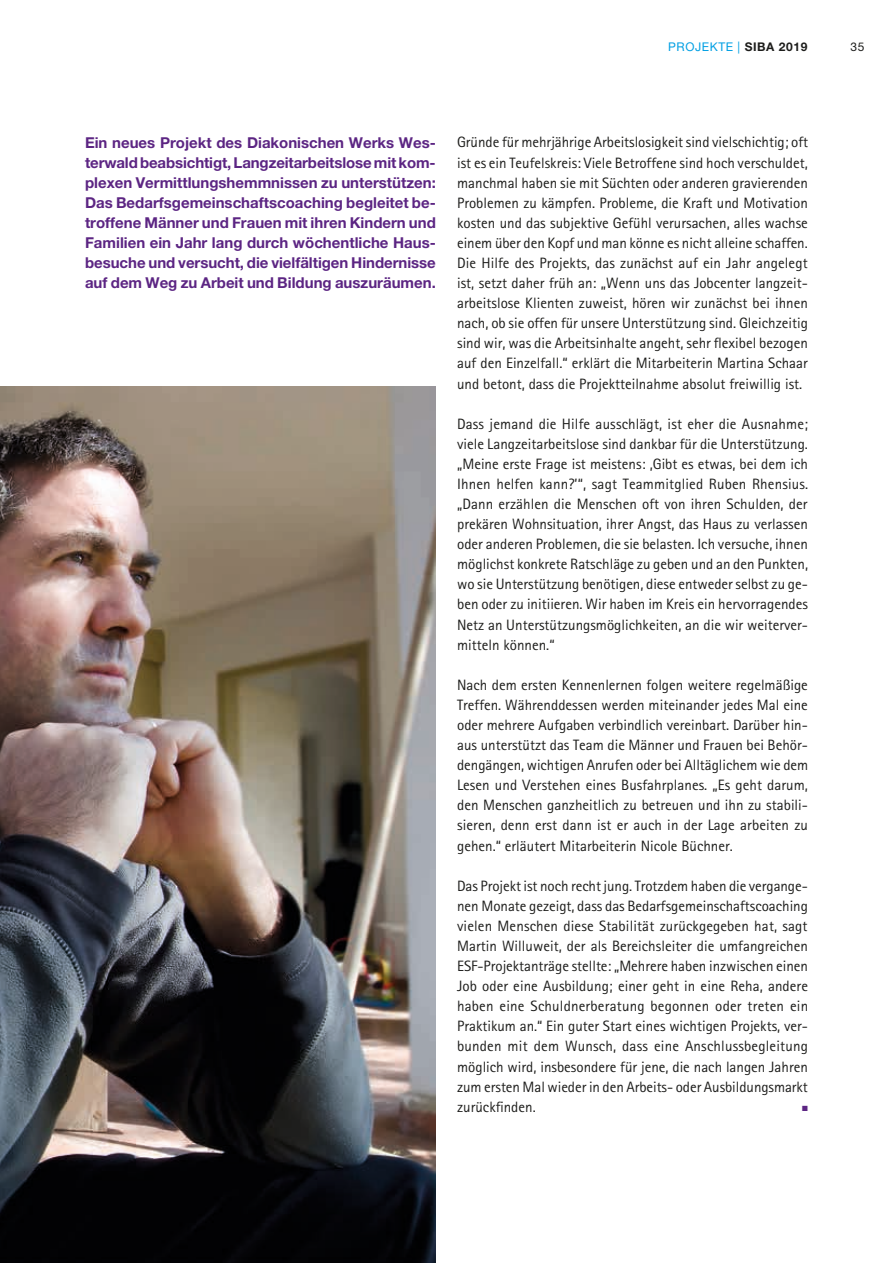
<style>
.page{position:relative;width:893px;height:1263px;background:#fff}
.page>*{position:absolute;margin:0;border:0;box-sizing:border-box;transform-origin:0 0}
.t1{font:15px/20.1px "Agfa Rotis Sans Serif";color:#1d1d1b;text-align:justify}
.t2{font:700 15px/20.1px "Helvetica Neue LT Pro";color:#5c2583;text-align:justify}
.t3{font:12px "Helvetica Neue LT Pro";letter-spacing:.05em;color:#009fe3}
.t4{font:12px "Helvetica Neue LT Pro";color:#1d1d1b}
.t5{font:7.5px "Zapf Dingbats ITC";color:#5c2583}
.s1{font-weight:700;color:#1d1d1b}
</style>
<div class="page">
<img style="left:0;top:387px;width:435px;height:876px">
<p class="t3" style="left:668px;top:40px;width:141px">PROJEKTE | <span class="s1">SIBA 2019</span></p>
<p class="t4" style="left:850px;top:40px;width:15px">35</p>
<p class="t2" style="left:85px;top:132px;width:352px">Ein neues Projekt des Diakonischen Werks Wes&shy;terwald beabsichtigt, Langzeitarbeitslose mit kom&shy;plexen Vermittlungshemmnissen zu unterstützen:<br>Das Bedarfsgemeinschaftscoaching begleitet be&shy;troffene Männer und Frauen mit ihren Kindern und Familien ein Jahr lang durch wöchentliche Haus&shy;besuche und versucht, die vielfältigen Hindernisse auf dem Weg zu Arbeit und Bildung auszuräumen.</p>
<p class="t1" style="left:457px;top:132px;width:352px">Gründe für mehrjährige Arbeitslosigkeit sind vielschichtig; oft ist es ein Teufelskreis: Viele Betroffene sind hoch verschuldet, manchmal haben sie mit Süchten oder anderen gravierenden Problemen zu kämpfen. Probleme, die Kraft und Motivation kosten und das subjektive Gefühl verursachen, alles wachse einem über den Kopf und man könne es nicht alleine schaffen.<br>Die Hilfe des Projekts, das zunächst auf ein Jahr angelegt ist, setzt daher früh an: „Wenn uns das Jobcenter langzeit&shy;arbeitslose Klienten zuweist, hören wir zunächst bei ihnen nach, ob sie offen für unsere Unterstützung sind. Gleichzeitig sind wir, was die Arbeitsinhalte angeht, sehr flexibel bezogen auf den Einzelfall.“ erklärt die Mitarbeiterin Martina Schaar und betont, dass die Projektteilnahme absolut freiwillig ist.</p>
<p class="t1" style="left:457px;top:413px;width:353px">Dass jemand die Hilfe ausschlägt, ist eher die Ausnahme; viele Langzeitarbeitslose sind dankbar für die Unterstützung. „Meine erste Frage ist meistens: ,Gibt es etwas, bei dem ich Ihnen helfen kann?’“, sagt Teammitglied Ruben Rhensius. „Dann erzählen die Menschen oft von ihren Schulden, der prekären Wohnsituation, ihrer Angst, das Haus zu verlassen oder anderen Problemen, die sie belasten. Ich versuche, ihnen möglichst konkrete Ratschläge zu geben und an den Punkten, wo sie Unterstützung benötigen, diese entweder selbst zu ge&shy;ben oder zu initiieren. Wir haben im Kreis ein hervorragendes Netz an Unterstützungsmöglichkeiten, an die wir weiterver&shy;mitteln können.“</p>
<p class="t1" style="left:457px;top:675px;width:353px;text-align:left">Nach dem ersten Kennenlernen folgen weitere regelmäßige Treffen. Währenddessen werden miteinander jedes Mal eine oder mehrere Aufgaben verbindlich vereinbart. Darüber hin&shy;aus unterstützt das Team die Männer und Frauen bei Behör&shy;dengängen, wichtigen Anrufen oder bei Alltäglichem wie dem Lesen und Verstehen eines Busfahrplanes. „Es geht darum, den Menschen ganzheitlich zu betreuen und ihn zu stabili&shy;sieren, denn erst dann ist er auch in der Lage arbeiten zu gehen.“ erläutert Mitarbeiterin Nicole Büchner.</p>
<p class="t1" style="left:457px;top:875px;width:353px;text-align:left">Das Projekt ist noch recht jung. Trotzdem haben die vergange&shy;nen Monate gezeigt, dass das Bedarfsgemeinschaftscoaching vielen Menschen diese Stabilität zurückgegeben hat, sagt Martin Willuweit, der als Bereichsleiter die umfangreichen ESF-Projektanträge stellte: „Mehrere haben inzwischen einen Job oder eine Ausbildung; einer geht in eine Reha, andere haben eine Schuldnerberatung begonnen oder treten ein Praktikum an.“ Ein guter Start eines wichtigen Projekts, ver&shy;bunden mit dem Wunsch, dass eine Anschlussbegleitung möglich wird, insbesondere für jene, die nach langen Jahren zum ersten Mal wieder in den Arbeits- oder Ausbildungsmarkt zurückfinden.</p>
<p class="t5" style="left:802px;top:1104px;width:7px">■</p>
</div>
